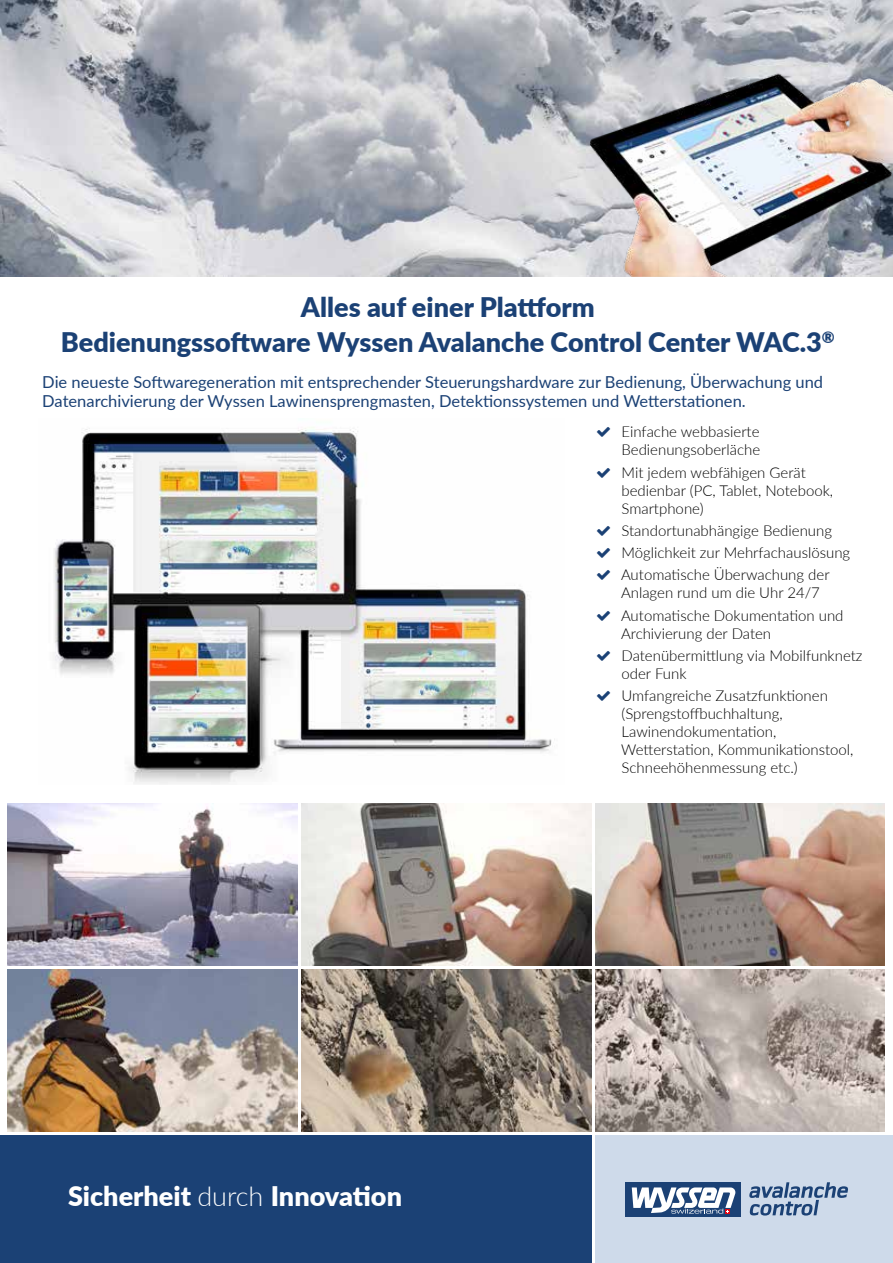
<style>
.page{position:relative;width:893px;height:1263px;background:#fff}
.page>*{position:absolute;margin:0;border:0;box-sizing:border-box;transform-origin:0 0}
.t1{font:900 27px/34.2px "Lato";color:#1b4175;text-align:center}
.t2{font:900 27px "Lato";color:#fff}
.t3{font:16.5px/19.5px "Lato";color:#1b4175}
.t4{font:300 15px/18px "Lato";color:#000}
.s1{font-weight:300}
</style>
<div class="page">
<div style="left:0;top:1135px;width:591px;height:128px;background:#1b4175"></div>
<div style="left:595px;top:1135px;width:298px;height:128px;background:#cedaea"></div>
<div style="left:625px;top:1182px;width:116px;height:34px;background:#1b4175"></div>
<svg style="left:749px;top:1182px;width:99px;height:33px"></svg>
<svg style="left:632px;top:1187px;width:104px;height:27px"></svg>
<img style="left:54px;top:427px;width:501px;height:357px">
<img style="left:0;top:0;width:893px;height:276px">
<img style="left:590px;top:29px;width:303px;height:247px">
<img style="left:595px;top:969px;width:290px;height:162px">
<img style="left:301px;top:969px;width:290px;height:162px">
<img style="left:8px;top:969px;width:289px;height:162px">
<img style="left:8px;top:804px;width:289px;height:161px">
<img style="left:301px;top:804px;width:290px;height:161px">
<img style="left:595px;top:804px;width:290px;height:161px">
<h1 class="t1" style="left:61px;top:289px;width:775px">Alles auf einer Plattform<br>Bedienungssoftware Wyssen Avalanche Control Center WAC.3<sup>®</sup></h1>
<p class="t3" style="left:42px;top:371px;width:782px">Die neueste Softwaregeneration mit entsprechender Steuerungshardware zur Bedienung, Überwachung und<br>Datenarchivierung der Wyssen Lawinensprengmasten, Detektionssystemen und Wetterstationen.</p>
<h1 class="t2" style="left:68px;top:1176px;width:335px">Sicherheit <span class="s1">durch</span> Innovation</h1>
<p class="t4" style="left:621px;top:422px;width:140px">Einfache webbasierte<br>Bedienungsoberläche</p>
<p class="t4" style="left:621px;top:463px;width:213px">Mit jedem webfähigen Gerät bedienbar (PC, Tablet, Notebook,<br>Smartphone)</p>
<p class="t4" style="left:621px;top:519px;width:231px;line-height:22.2px">Standortunabhängige Bedienung<br>Möglichkeit zur Mehrfachauslösung<br>Automatische Überwachung der</p>
<p class="t4" style="left:621px;top:581px;width:224px;line-height:22.2px">Anlagen rund um die Uhr 24/7<br>Automatische Dokumentation und</p>
<p class="t4" style="left:621px;top:621px;width:243px;line-height:22.2px">Archivierung der Daten<br>Datenübermittlung via Mobilfunknetz</p>
<p class="t4" style="left:621px;top:662px;width:208px;line-height:22.2px">oder Funk<br>Umfangreiche Zusatzfunktionen</p>
<p class="t4" style="left:621px;top:704px;width:234px">(Sprengstoffbuchhaltung,<br>Lawinendokumentation,<br>Wetterstation, Kommunikationstool,<br>Schneehöhenmessung etc.)</p>
</div>
